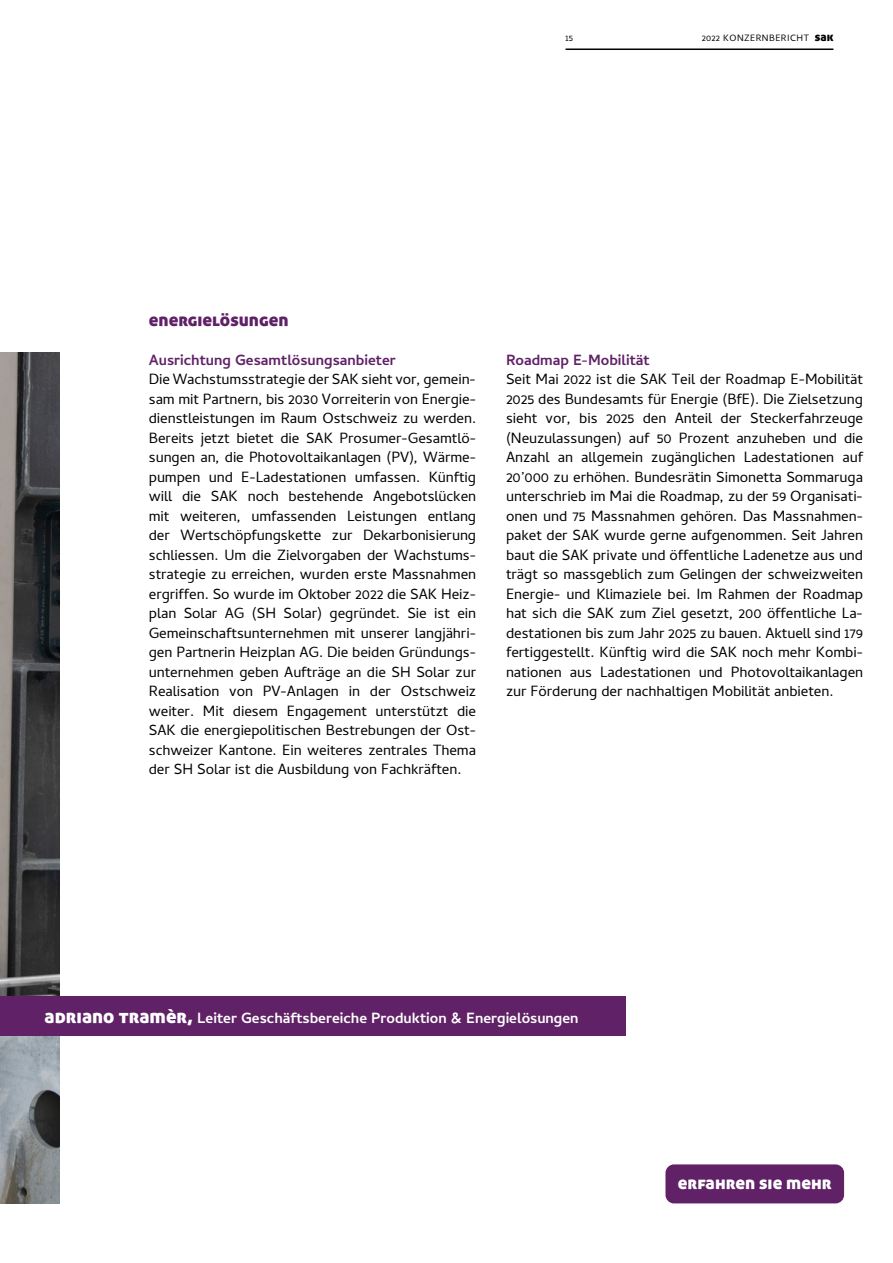
<style>
.page{position:relative;width:893px;height:1263px;background:#fff}
.page>*{position:absolute;margin:0;border:0;box-sizing:border-box;transform-origin:0 0}
.t1{font:18px "Aller Display";color:#602167}
.t2{font:18px "Aller Display";color:#fff}
.t3{font:15px/19.5px "Cambay";letter-spacing:-.005em;color:#000;text-align:justify}
.t4{font:700 15px "Cambay";color:#fff}
.t5{font:700 15px "Cambay";color:#602167}
.t6{font:9.3px "Cambay";letter-spacing:.05em;color:#000}
.s1{font-family:"Aller Display";font-size:12px}
.s2{font-family:"Aller Display";font-weight:400;font-size:19.5px}
</style>
<div class="page">
<img style="left:0;top:353px;width:60px;height:850px">
<div style="left:0;top:996px;width:625px;height:39px;background:#602167"></div>
<hr style="left:566px;top:49px;width:267px;height:1px;background:#000">
<div style="left:665px;top:1164px;width:179px;height:39px;background:#602167;border-radius:9px"></div>
<p class="t6" style="left:566px;top:33px;width:9px">15</p>
<p class="t6" style="left:702px;top:33px;width:133px">2022 KONZERNBERICHT <span class="s1">sak</span></p>
<p class="t1" style="left:149px;top:308px;width:141px">energielösungen</p>
<p class="t5" style="left:149px;top:351px;width:248px">Ausrichtung Gesamtlösungsanbieter</p>
<p class="t3" style="left:149px;top:369px;width:329px">Die Wachstumsstrategie der SAK sieht vor, gemein&shy;sam mit Partnern, bis 2030 Vorreiterin von Energie&shy;dienstleistungen im Raum Ostschweiz zu werden.<br>Bereits jetzt bietet die SAK Prosumer-Gesamtlö&shy;sungen an, die Photovoltaikanlagen (PV), Wärme&shy;pumpen und E-Ladestationen umfassen. Künftig will die SAK noch bestehende Angebotslücken mit weiteren, umfassenden Leistungen entlang der Wertschöpfungskette zur Dekarbonisierung schliessen. Um die Zielvorgaben der Wachstums&shy;strategie zu erreichen, wurden erste Massnahmen ergriffen. So wurde im Oktober 2022 die SAK Heiz&shy;plan Solar AG (SH Solar) gegründet. Sie ist ein Gemeinschaftsunternehmen mit unserer langjähri&shy;gen Partnerin Heizplan AG. Die beiden Gründungs&shy;unternehmen geben Aufträge an die SH Solar zur Realisation von PV-Anlagen in der Ostschweiz weiter. Mit diesem Engagement unterstützt die SAK die energiepolitischen Bestrebungen der Ost&shy;schweizer Kantone. Ein weiteres zentrales Thema der SH Solar ist die Ausbildung von Fachkräften.</p>
<p class="t5" style="left:506px;top:351px;width:145px">Roadmap E-Mobilität</p>
<p class="t3" style="left:506px;top:369px;width:359px">Seit Mai 2022 ist die SAK Teil der Roadmap E-Mobilität 2025 des Bundesamts für Energie (BfE). Die Zielsetzung sieht vor, bis 2025 den Anteil der Steckerfahrzeuge (Neuzulassungen) auf 50 Prozent anzuheben und die Anzahl an allgemein zugänglichen Ladestationen auf 20’000 zu erhöhen. Bundesrätin Simonetta Sommaruga unterschrieb im Mai die Roadmap, zu der 59 Organisati&shy;onen und 75 Massnahmen gehören. Das Massnahmen&shy;paket der SAK wurde gerne aufgenommen. Seit Jahren baut die SAK private und öffentliche Ladenetze aus und trägt so massgeblich zum Gelingen der schweizweiten Energie- und Klimaziele bei. Im Rahmen der Roadmap hat sich die SAK zum Ziel gesetzt, 200 öffentliche La&shy;destationen bis zum Jahr 2025 zu bauen. Aktuell sind 179 fertiggestellt. Künftig wird die SAK noch mehr Kombi&shy;nationen aus Ladestationen und Photovoltaikanlagen zur Förderung der nachhaltigen Mobilität anbieten.</p>
<p class="t4" style="left:45px;top:1009px;width:535px"><span class="s2">adriano tramèr,</span> Leiter Geschäftsbereiche Produktion &amp; Energielösungen</p>
<p class="t2" style="left:678px;top:1171px;width:156px">erfahren sie mehr</p>
</div>
